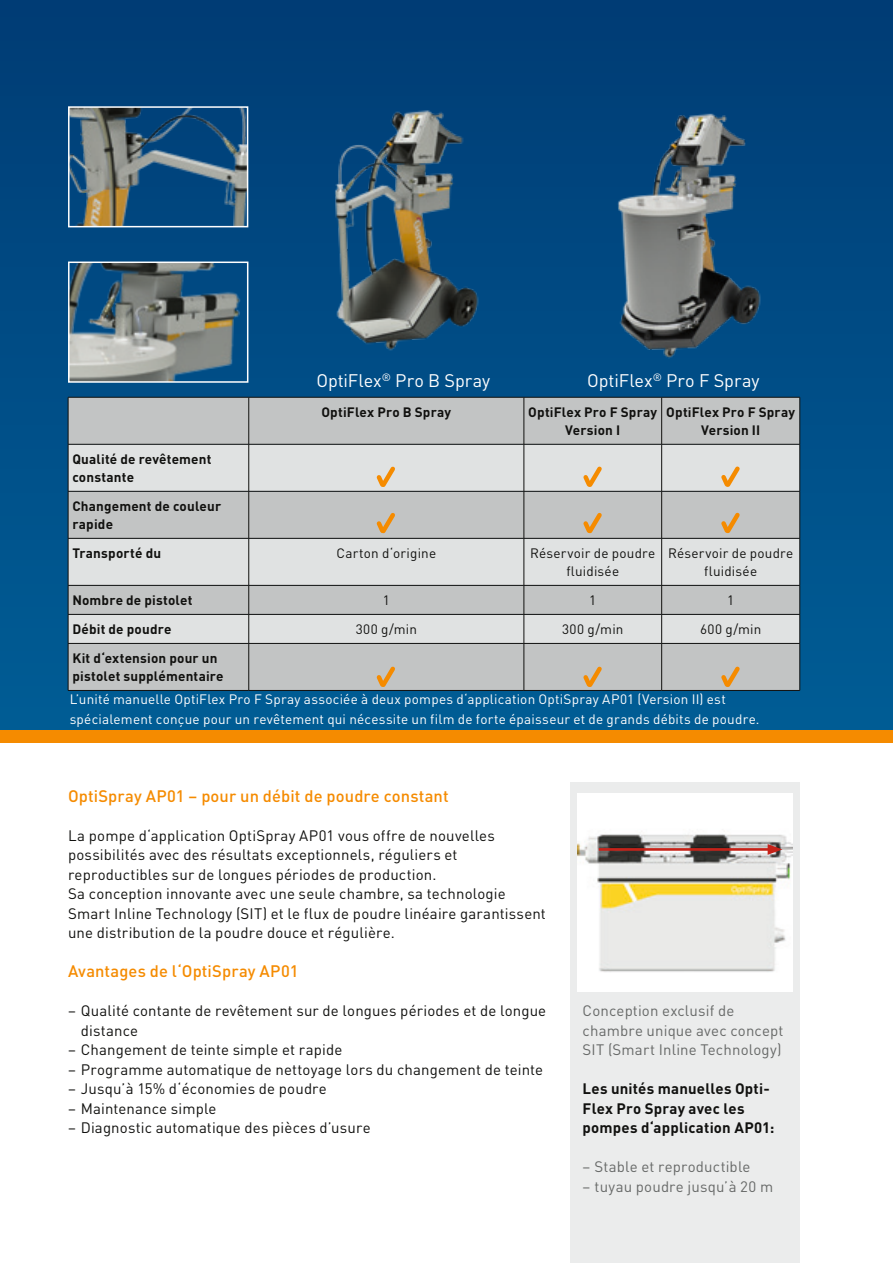
<style>
.page{position:relative;width:893px;height:1263px;background:#fff}
.page>*{position:absolute;margin:0;border:0;box-sizing:border-box;transform-origin:0 0}
.t1{font:18px "DIN Pro";letter-spacing:-.005em;color:#fff}
.t2{font:500 16.5px "DIN Pro";letter-spacing:.01em;color:#f58b00}
.t3{font:15px/19.5px "DIN Pro";letter-spacing:.01em;color:#11110f}
.t4{font:15px/19.5px "DIN Pro";letter-spacing:.01em;color:#676968}
.t5{font:700 15px/19.5px "DIN Pro";letter-spacing:.015em;color:#11110f}
.t6{font:700 13.5px/18px "DIN Pro";letter-spacing:.01em;color:#11110f}
.t7{font:13.5px/19.5px "DIN Pro";letter-spacing:.015em;color:#fff}
.t8{font:13.5px/18px "DIN Pro";letter-spacing:.015em;color:#11110f;text-align:center}
</style>
<div class="page">
<div style="left:0;top:0;width:893px;height:737px;background:linear-gradient(to bottom,#003c75,#005d95)"></div>
<div style="left:0;top:730px;width:893px;height:13px;background:#f58b00"></div>
<img style="left:605px;top:106px;width:160px;height:253px">
<img style="left:71px;top:109px;width:174px;height:115px">
<div style="left:68px;top:106px;width:180px;height:121px;border:2px solid #fff"></div>
<img style="left:71px;top:265px;width:174px;height:115px">
<div style="left:68px;top:262px;width:180px;height:121px;border:2px solid #fff"></div>
<img style="left:321px;top:92px;width:182px;height:263px">
<div style="left:69px;top:398px;width:730px;height:292px;background:#c2c4c4"></div>
<svg style="left:69px;top:445px;width:730px;height:198px;background:#d3d5d5"></svg>
<hr style="left:662px;top:585px;width:138px;height:1px;background:#11110f">
<hr style="left:662px;top:614px;width:138px;height:1px;background:#11110f">
<hr style="left:68px;top:444px;width:1px;height:47px;background:#11110f">
<hr style="left:68px;top:491px;width:181px;height:1px;background:#11110f">
<hr style="left:68px;top:491px;width:1px;height:47px;background:#11110f">
<hr style="left:68px;top:538px;width:181px;height:1px;background:#11110f">
<hr style="left:68px;top:538px;width:1px;height:47px;background:#11110f">
<hr style="left:68px;top:585px;width:181px;height:1px;background:#11110f">
<hr style="left:68px;top:614px;width:181px;height:1px;background:#11110f">
<svg style="left:68px;top:585px;width:1px;height:58px"></svg>
<hr style="left:68px;top:643px;width:181px;height:1px;background:#11110f">
<hr style="left:68px;top:643px;width:1px;height:47px;background:#11110f">
<hr style="left:68px;top:690px;width:181px;height:1px;background:#11110f">
<hr style="left:524px;top:585px;width:138px;height:1px;background:#11110f">
<hr style="left:524px;top:614px;width:138px;height:1px;background:#11110f">
<hr style="left:524px;top:643px;width:138px;height:1px;background:#11110f">
<hr style="left:524px;top:690px;width:138px;height:1px;background:#11110f">
<hr style="left:68px;top:397px;width:181px;height:1px;background:#11110f">
<hr style="left:68px;top:397px;width:1px;height:47px;background:#11110f">
<hr style="left:661px;top:397px;width:1px;height:47px;background:#11110f">
<hr style="left:68px;top:444px;width:181px;height:1px;background:#11110f">
<hr style="left:661px;top:444px;width:1px;height:47px;background:#11110f">
<hr style="left:661px;top:491px;width:1px;height:47px;background:#11110f">
<hr style="left:661px;top:538px;width:1px;height:47px;background:#11110f">
<svg style="left:661px;top:585px;width:1px;height:58px"></svg>
<svg style="left:799px;top:585px;width:1px;height:58px"></svg>
<hr style="left:662px;top:643px;width:138px;height:1px;background:#11110f">
<hr style="left:661px;top:643px;width:1px;height:47px;background:#11110f">
<hr style="left:799px;top:643px;width:1px;height:47px;background:#11110f">
<hr style="left:662px;top:690px;width:138px;height:1px;background:#11110f">
<hr style="left:249px;top:397px;width:275px;height:1px;background:#11110f">
<hr style="left:248px;top:397px;width:1px;height:47px;background:#11110f">
<hr style="left:524px;top:397px;width:138px;height:1px;background:#11110f">
<hr style="left:524px;top:397px;width:1px;height:47px;background:#11110f">
<hr style="left:662px;top:397px;width:138px;height:1px;background:#11110f">
<hr style="left:799px;top:397px;width:1px;height:47px;background:#11110f">
<hr style="left:248px;top:491px;width:1px;height:47px;background:#11110f">
<hr style="left:524px;top:491px;width:1px;height:47px;background:#11110f">
<hr style="left:799px;top:491px;width:1px;height:47px;background:#11110f">
<hr style="left:249px;top:444px;width:275px;height:1px;background:#11110f">
<hr style="left:248px;top:444px;width:1px;height:47px;background:#11110f">
<hr style="left:249px;top:491px;width:275px;height:1px;background:#11110f">
<hr style="left:524px;top:444px;width:138px;height:1px;background:#11110f">
<hr style="left:524px;top:444px;width:1px;height:47px;background:#11110f">
<hr style="left:662px;top:444px;width:138px;height:1px;background:#11110f">
<hr style="left:799px;top:444px;width:1px;height:47px;background:#11110f">
<hr style="left:524px;top:491px;width:138px;height:1px;background:#11110f">
<hr style="left:662px;top:491px;width:138px;height:1px;background:#11110f">
<hr style="left:249px;top:538px;width:275px;height:1px;background:#11110f">
<hr style="left:248px;top:538px;width:1px;height:47px;background:#11110f">
<hr style="left:524px;top:538px;width:138px;height:1px;background:#11110f">
<hr style="left:524px;top:538px;width:1px;height:47px;background:#11110f">
<hr style="left:662px;top:538px;width:138px;height:1px;background:#11110f">
<hr style="left:799px;top:538px;width:1px;height:47px;background:#11110f">
<hr style="left:249px;top:585px;width:275px;height:1px;background:#11110f">
<hr style="left:249px;top:614px;width:275px;height:1px;background:#11110f">
<svg style="left:248px;top:585px;width:1px;height:58px"></svg>
<svg style="left:524px;top:585px;width:1px;height:58px"></svg>
<hr style="left:249px;top:643px;width:275px;height:1px;background:#11110f">
<hr style="left:248px;top:643px;width:1px;height:47px;background:#11110f">
<hr style="left:524px;top:643px;width:1px;height:47px;background:#11110f">
<hr style="left:249px;top:690px;width:275px;height:1px;background:#11110f">
<svg style="left:373px;top:509px;width:26px;height:28px"></svg>
<svg style="left:373px;top:463px;width:26px;height:28px"></svg>
<svg style="left:580px;top:463px;width:26px;height:28px"></svg>
<svg style="left:580px;top:509px;width:26px;height:28px"></svg>
<svg style="left:718px;top:463px;width:26px;height:28px"></svg>
<svg style="left:718px;top:509px;width:26px;height:28px"></svg>
<svg style="left:373px;top:663px;width:26px;height:27px"></svg>
<svg style="left:718px;top:663px;width:26px;height:27px"></svg>
<svg style="left:580px;top:663px;width:26px;height:27px"></svg>
<div style="left:570px;top:782px;width:229px;height:481px;background:#ebecec"></div>
<img style="left:577px;top:793px;width:215px;height:199px">
<hr style="left:599px;top:848px;width:174px;height:3px;background:#c52219">
<svg style="left:768px;top:844px;width:14px;height:11px"></svg>
<p class="t1" style="left:316px;top:366px;width:175px">OptiFlex<sup>®</sup> Pro B Spray</p>
<p class="t6" style="left:321px;top:401px;width:131px">OptiFlex Pro B Spray</p>
<p class="t6" style="left:528px;top:401px;width:130px;text-align:center">OptiFlex Pro F Spray<br>Version I</p>
<p class="t6" style="left:666px;top:401px;width:130px;text-align:center">OptiFlex Pro F Spray<br>Version II</p>
<p class="t1" style="left:587px;top:366px;width:174px">OptiFlex<sup>®</sup> Pro F Spray</p>
<p class="t6" style="left:72px;top:448px;width:141px">Qualité de revêtement constante</p>
<p class="t6" style="left:72px;top:495px;width:150px">Changement de couleur rapide</p>
<p class="t6" style="left:72px;top:542px;width:90px">Transporté du</p>
<p class="t8" style="left:336px;top:543px;width:101px">Carton d‘origine</p>
<p class="t8" style="left:530px;top:543px;width:127px">Réservoir de poudre fluidisée</p>
<p class="t8" style="left:668px;top:543px;width:127px">Réservoir de poudre fluidisée</p>
<p class="t6" style="left:72px;top:589px;width:122px">Nombre de pistolet</p>
<p class="t8" style="left:383px;top:590px;width:9px">1</p>
<p class="t8" style="left:589px;top:590px;width:9px">1</p>
<p class="t8" style="left:727px;top:590px;width:9px">1</p>
<p class="t6" style="left:72px;top:618px;width:101px">Débit de poudre</p>
<p class="t8" style="left:356px;top:619px;width:63px">300 g/min</p>
<p class="t8" style="left:562px;top:619px;width:63px">300 g/min</p>
<p class="t8" style="left:700px;top:619px;width:63px">600 g/min</p>
<p class="t6" style="left:72px;top:648px;width:153px">Kit d‘extension pour un pistolet supplémentaire</p>
<p class="t7" style="left:70px;top:688px;width:691px">L’unité manuelle OptiFlex Pro F Spray associée à deux pompes d‘application OptiSpray AP01 (Version II) est spécialement conçue pour un revêtement qui nécessite un film de forte épaisseur et de grands débits de poudre.</p>
<p class="t2" style="left:68px;top:782px;width:382px">OptiSpray AP01 – pour un débit de poudre constant</p>
<p class="t3" style="left:68px;top:824px;width:479px">La pompe d‘application OptiSpray AP01 vous offre de nouvelles possibilités avec des résultats exceptionnels, réguliers et reproductibles sur de longues périodes de production.<br>Sa conception innovante avec une seule chambre, sa technologie Smart Inline Technology (SIT) et le flux de poudre linéaire garantissent une distribution de la poudre douce et régulière.</p>
<p class="t2" style="left:68px;top:958px;width:232px">Avantages de l‘OptiSpray AP01</p>
<p class="t3" style="left:81px;top:999px;width:467px;text-indent:-13px">– Qualité contante de revêtement sur de longues périodes et de longue distance</p>
<p class="t3" style="left:68px;top:1038px;width:276px">– Changement de teinte simple et rapide</p>
<p class="t3" style="left:68px;top:1058px;width:477px">– Programme automatique de nettoyage lors du changement de teinte</p>
<p class="t3" style="left:68px;top:1077px;width:260px">– Jusqu’à 15% d‘économies de poudre</p>
<p class="t3" style="left:68px;top:1097px;width:150px">– Maintenance simple</p>
<p class="t3" style="left:68px;top:1116px;width:304px">– Diagnostic automatique des pièces d’usure</p>
<p class="t4" style="left:583px;top:999px;width:202px">Conception exclusif de chambre unique avec concept<br>SIT (Smart Inline Technology)</p>
<p class="t5" style="left:583px;top:1077px;width:193px">Les unités manuelles Opti-<br>Flex Pro Spray avec les pompes d‘application AP01:</p>
<p class="t4" style="left:583px;top:1155px;width:169px">– Stable et reproductible</p>
<p class="t4" style="left:583px;top:1175px;width:192px">– tuyau poudre jusqu’à 20 m</p>
</div>
